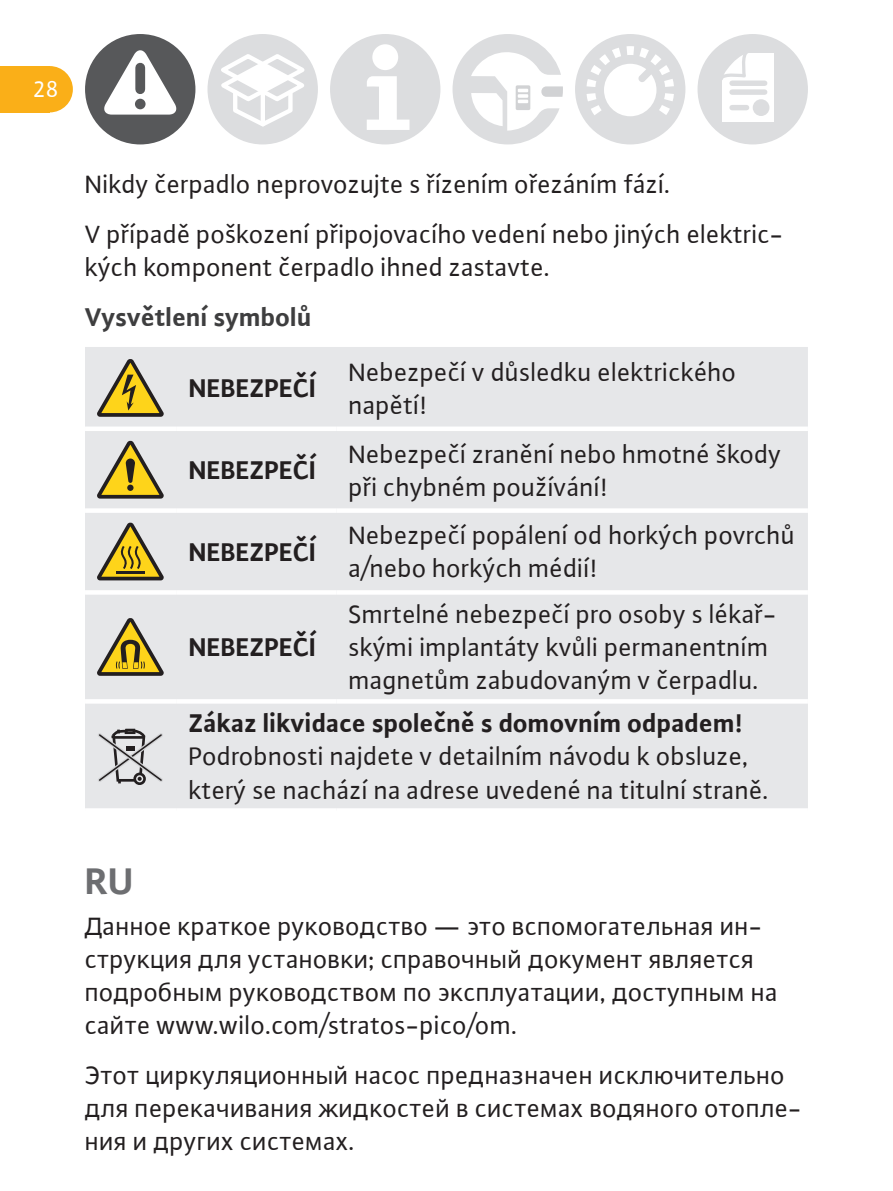
<style>
.page{position:relative;width:893px;height:1191px;background:#fff}
.page>*{position:absolute;margin:0;border:0;box-sizing:border-box;transform-origin:0 0}
.t1{font:700 39px "WILO Plus Global";color:#6d6e71}
.t2{font:27px/33px "WILO Plus Global";color:#231f20}
.t3{font:700 27px "WILO Plus Global";color:#231f20}
.t4{font:700 27px "WILO Plus Global";color:#3e3e3f}
.t5{font:24px "WILO Plus Global";color:#fff}
</style>
<div class="page">
<div style="left:207px;top:34px;width:111px;height:110px;background:#dcdddf;border-radius:50%"></div>
<svg style="left:214px;top:51px;width:97px;height:78px"></svg>
<div style="left:330px;top:34px;width:110px;height:110px;background:#dcdddf;border-radius:50%"></div>
<div style="left:372px;top:44px;width:26px;height:26px;background:#fff;border-radius:50%"></div>
<svg style="left:367px;top:76px;width:42px;height:54px"></svg>
<svg style="left:453px;top:34px;width:110px;height:110px"></svg>
<div style="left:575px;top:34px;width:110px;height:110px;background:#dcdddf;border-radius:50%"></div>
<svg style="left:586px;top:46px;width:88px;height:70px"></svg>
<div style="left:697px;top:34px;width:111px;height:110px;background:#dcdddf;border-radius:50%"></div>
<div style="left:722px;top:53px;width:52px;height:68px;background:#fff"></div>
<svg style="left:717px;top:42px;width:31px;height:40px"></svg>
<div style="left:753px;top:99px;width:16px;height:17px;background:#dcdddf;border-radius:50%"></div>
<div style="left:732px;top:89px;width:33px;height:6px;background:#dcdddf"></div>
<div style="left:732px;top:80px;width:33px;height:6px;background:#dcdddf"></div>
<div style="left:732px;top:105px;width:15px;height:5px;background:#dcdddf"></div>
<div style="left:27px;top:66px;width:46px;height:46px;background:#faaf18;border-radius:50%"></div>
<div style="left:0;top:66px;width:50px;height:46px;background:#faaf18"></div>
<div style="left:85px;top:34px;width:110px;height:110px;background:#57585a;border-radius:50%"></div>
<svg style="left:102px;top:49px;width:75px;height:66px"></svg>
<div style="left:135px;top:68px;width:10px;height:21px;background:#57585a"></div>
<div style="left:135px;top:99px;width:11px;height:10px;background:#57585a;border-radius:50%"></div>
<div style="left:85px;top:347px;width:723px;height:461px;background:#e6e7e9"></div>
<hr style="left:85px;top:699px;width:92px;height:4px;background:#fff">
<hr style="left:177px;top:699px;width:160px;height:4px;background:#fff">
<hr style="left:337px;top:699px;width:471px;height:4px;background:#fff">
<div style="left:85px;top:426px;width:92px;height:5px;background:#fff"></div>
<div style="left:177px;top:426px;width:160px;height:5px;background:#fff"></div>
<div style="left:337px;top:426px;width:471px;height:5px;background:#fff"></div>
<div style="left:85px;top:508px;width:92px;height:5px;background:#fff"></div>
<div style="left:177px;top:508px;width:160px;height:5px;background:#fff"></div>
<div style="left:337px;top:508px;width:471px;height:5px;background:#fff"></div>
<hr style="left:85px;top:590px;width:92px;height:4px;background:#fff">
<hr style="left:177px;top:590px;width:160px;height:4px;background:#fff">
<hr style="left:337px;top:590px;width:471px;height:4px;background:#fff">
<svg style="left:97px;top:359px;width:67px;height:58px;background:#c1b376"></svg>
<svg style="left:97px;top:441px;width:67px;height:57px;background:#c2b477"></svg>
<svg style="left:97px;top:522px;width:67px;height:58px;background:#c2b479"></svg>
<hr style="left:116px;top:571px;width:29px;height:2px;background:#231f20">
<svg style="left:97px;top:618px;width:67px;height:58px;background:#bbae77"></svg>
<svg style="left:97px;top:727px;width:67px;height:58px;background:#bcbcbe"></svg>
<p class="t5" style="left:33px;top:75px;width:27px">28</p>
<p class="t2" style="left:85px;top:159px;width:700px;line-height:50.1px">Nikdy čerpadlo neprovozujte s řízením ořezáním fází.<br>V případě poškození připojovacího vedení nebo jiných elektric-</p>
<p class="t2" style="left:85px;top:250px;width:467px">kých komponent čerpadlo ihned zastavte.</p>
<p class="t4" style="left:85px;top:300px;width:228px">Vysvětlení symbolů</p>
<p class="t3" style="left:189px;top:372px;width:129px">NEBEZPEČÍ</p>
<p class="t2" style="left:349px;top:355px;width:389px">Nebezpečí v důsledku elektrického napětí!</p>
<p class="t3" style="left:189px;top:454px;width:129px">NEBEZPEČÍ</p>
<p class="t2" style="left:349px;top:437px;width:434px">Nebezpečí zranění nebo hmotné škody při chybném používání!</p>
<p class="t3" style="left:189px;top:536px;width:129px">NEBEZPEČÍ</p>
<p class="t2" style="left:349px;top:518px;width:448px">Nebezpečí popálení od horkých povrchů a/nebo horkých médií!</p>
<p class="t2" style="left:349px;top:597px;width:430px">Smrtelné nebezpečí pro osoby s lékař&shy;skými implantáty kvůli permanentním magnetům zabudovaným v čerpadlu.</p>
<p class="t3" style="left:189px;top:707px;width:555px">Zákaz likvidace společně s domovním odpadem!</p>
<p class="t2" style="left:189px;top:739px;width:582px">Podrobnosti najdete v detailním návodu k obsluze, který se nachází na adrese uvedené na titulní straně.</p>
<p class="t3" style="left:189px;top:631px;width:129px">NEBEZPEČÍ</p>
<h1 class="t1" style="left:85px;top:856px;width:50px">RU</h1>
<p class="t2" style="left:85px;top:909px;width:695px">Данное краткое руководство — это вспомогательная ин&shy;струкция для установки; справочный документ является подробным руководством по эксплуатации, доступным на сайте www.wilo.com/stratos-pico/om.</p>
<p class="t2" style="left:85px;top:1058px;width:719px">Этот циркуляционный насос предназначен исключительно для перекачивания жидкостей в системах водяного отопле&shy;ния и других системах.</p>
</div>
